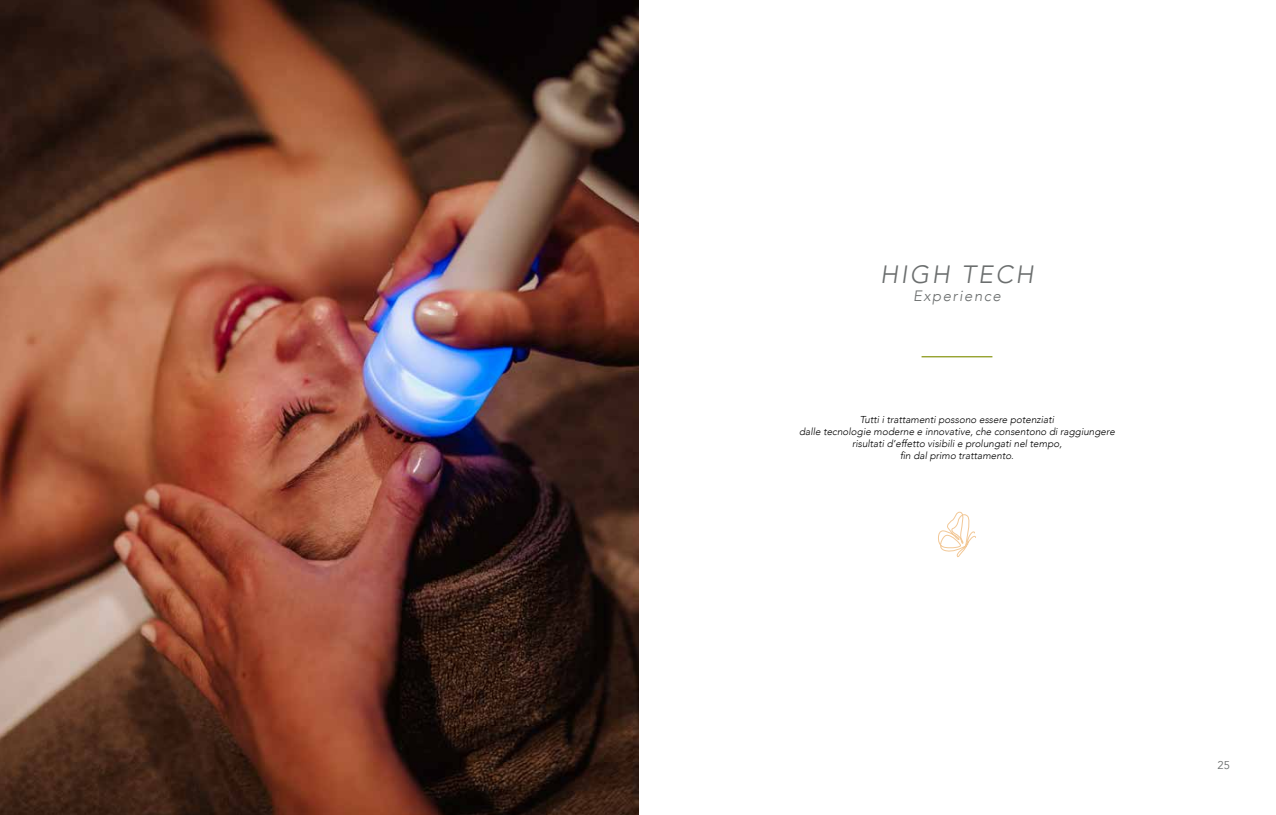
<style>
.page{position:relative;width:1276px;height:815px;background:#fff}
.page>*{position:absolute;margin:0;border:0;box-sizing:border-box;transform-origin:0 0}
.t1{font:italic 300 25px "Avenir";letter-spacing:.1em;color:#6b6e6e}
.t2{font:italic 300 15px "Avenir";letter-spacing:.1em;color:#6b6e6e}
.t3{font:11.25px "Avenir";color:#6b6e6e}
.t4{font:italic 300 10px/12px "Avenir";color:#000;text-align:center}
</style>
<div class="page">
<img style="left:0;top:0;width:638px;height:815px">
<hr style="left:921px;top:356px;width:71px;height:1px;background:#899715">
<svg style="left:938px;top:511px;width:38px;height:47px"></svg>
<h1 class="t1" style="left:880px;top:260px;width:155px">HIGH TECH</h1>
<h2 class="t2" style="left:913px;top:287px;width:89px">Experience</h2>
<p class="t4" style="left:799px;top:414px;width:317px">Tutti i trattamenti possono essere potenziati<br>dalle tecnologie moderne e innovative, che consentono di raggiungere risultati d’effetto visibili e prolungati nel tempo,<br>fin dal primo trattamento.</p>
<p class="t3" style="left:1217px;top:758px;width:14px">25</p>
</div>
